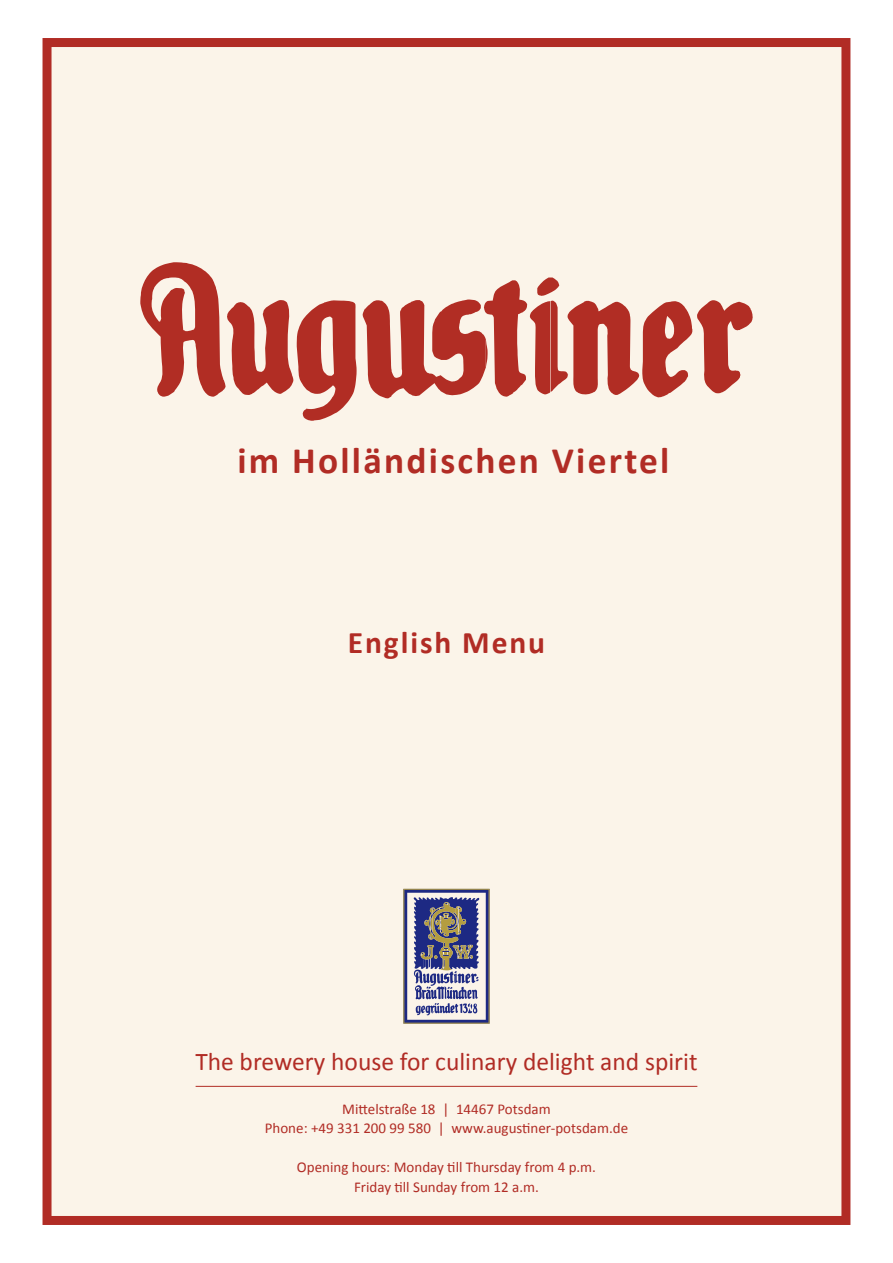
<style>
.page{position:relative;width:893px;height:1263px;background:#fff}
.page>*{position:absolute;margin:0;border:0;box-sizing:border-box;transform-origin:0 0}
.t1{font:700 37.5px "Calibri";letter-spacing:.06em;color:#b12c25}
.t2{font:700 31.5px "Calibri";letter-spacing:.06em;color:#b12c25}
.t3{font:25.5px "Calibri";color:#b12c25}
.t4{font:15px/19.5px "Calibri";color:#b12c25;text-align:center}
</style>
<div class="page">
<div style="left:43px;top:38px;width:807px;height:1187px;background:#fbf4e9;border:9px solid #b12c25"></div>
<svg style="left:140px;top:262px;width:613px;height:159px"></svg>
<hr style="left:196px;top:1086px;width:501px;height:1px;background:#b12c25">
<svg style="left:403px;top:889px;width:87px;height:135px"></svg>
<h1 class="t1" style="left:237px;top:437px;width:433px">im Holländischen Viertel</h1>
<h2 class="t2" style="left:348px;top:623px;width:199px">English Menu</h2>
<h3 class="t3" style="left:195px;top:1046px;width:504px">The brewery house for culinary delight and spirit</h3>
<p class="t4" style="left:265px;top:1098px;width:365px">Mittelstraße 18 | 14467 Potsdam<br>Phone: +49 331 200 99 580 | www.augustiner-potsdam.de</p>
<p class="t4" style="left:297px;top:1157px;width:301px">Opening hours: Monday till Thursday from 4 p.m.<br>Friday till Sunday from 12 a.m.</p>
</div>
